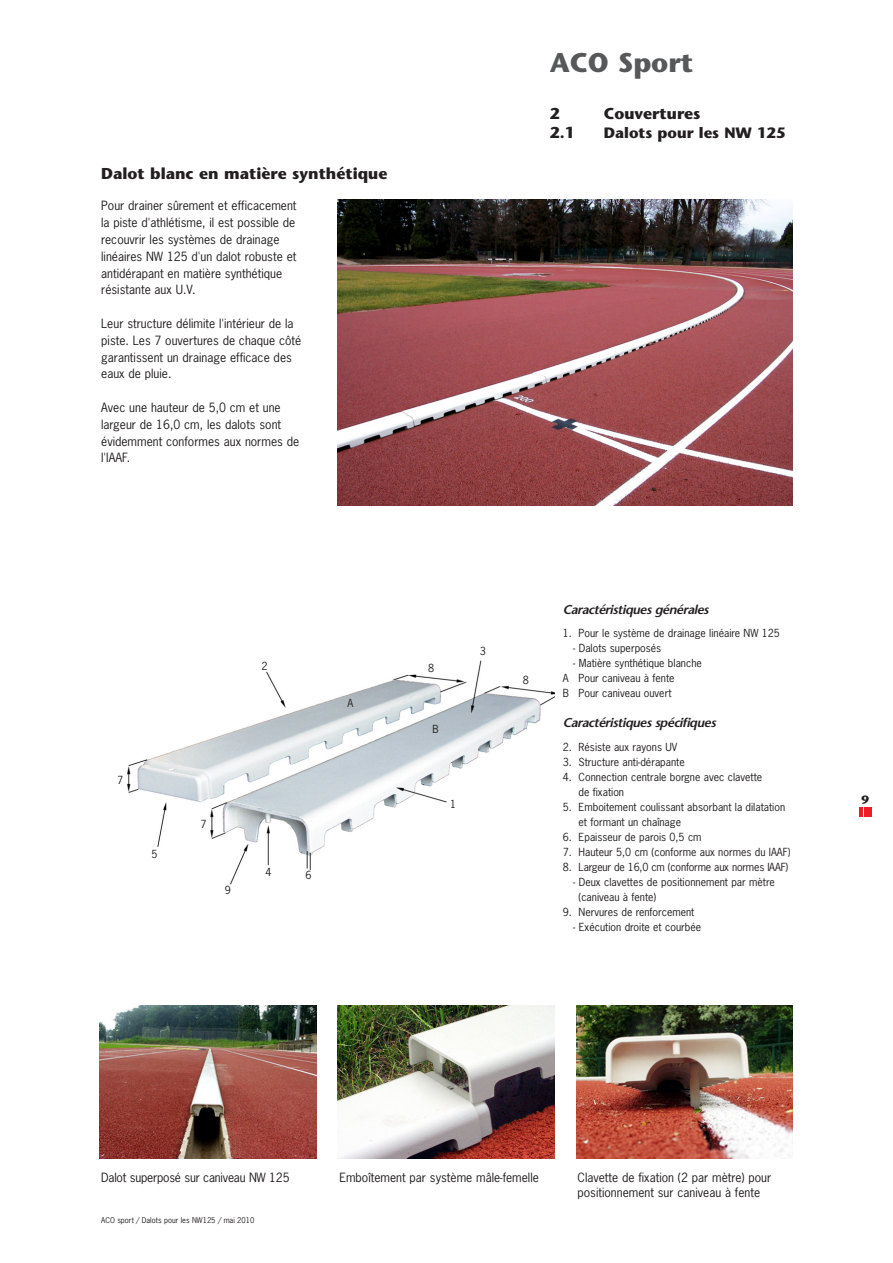
<style>
.page{position:relative;width:893px;height:1263px;background:#fff}
.page>*{position:absolute;margin:0;border:0;box-sizing:border-box;transform-origin:0 0}
.t1{font:700 27px "Stone Sans";color:#57585a}
.t2{font:700 15.75px "Stone Sans";color:#231f20}
.t3{font:700 15px "Stone Sans";color:#231f20}
.t4{font:italic 600 12.75px "Stone Sans";color:#231f20}
.t5{font:12px/16.8px "News Gothic";color:#231f20}
.t6{font:700 12px "Stone Sans";color:#231f20}
.t7{font:10.5px/15px "News Gothic";color:#231f20}
.t8{font:7.5px "News Gothic";color:#231f20}
</style>
<div class="page">
<img style="left:127px;top:660px;width:428px;height:225px">
<img style="left:338px;top:200px;width:455px;height:306px">
<img style="left:100px;top:1006px;width:217px;height:153px">
<img style="left:338px;top:1006px;width:217px;height:153px">
<img style="left:576px;top:1006px;width:217px;height:153px">
<svg style="left:859px;top:808px;width:13px;height:9px"></svg>
<h2 class="t2" style="left:101px;top:164px;width:288px">Dalot blanc en matière synthétique</h2>
<p class="t5" style="left:101px;top:197px;width:197px">Pour drainer sûrement et efficacement la piste d'athlétisme, il est possible de recouvrir les systèmes de drainage linéaires NW 125 d'un dalot robuste et antidérapant en matière synthétique résistante aux U.V.</p>
<p class="t5" style="left:101px;top:315px;width:202px">Leur structure délimite l'intérieur de la piste. Les 7 ouvertures de chaque côté garantissent un drainage efficace des eaux de pluie.</p>
<p class="t5" style="left:101px;top:399px;width:199px">Avec une hauteur de 5,0 cm et une largeur de 16,0 cm, les dalots sont évidemment conformes aux normes de l'IAAF.</p>
<h1 class="t1" style="left:550px;top:46px;width:145px">ACO Sport</h1>
<h2 class="t2" style="left:550px;top:104px;width:11px">2</h2>
<h2 class="t2" style="left:604px;top:104px;width:98px">Couvertures</h2>
<h2 class="t2" style="left:550px;top:123px;width:26px">2.1</h2>
<p class="t3" style="left:604px;top:124px;width:183px">Dalots pour les NW 125</p>
<p class="t7" style="left:117px;top:772px;width:8px">7</p>
<p class="t7" style="left:152px;top:846px;width:8px">5</p>
<p class="t7" style="left:262px;top:658px;width:8px">2</p>
<p class="t7" style="left:347px;top:696px;width:7px">A</p>
<p class="t7" style="left:200px;top:816px;width:8px">7</p>
<p class="t7" style="left:225px;top:883px;width:8px">9</p>
<p class="t7" style="left:265px;top:864px;width:8px">4</p>
<p class="t7" style="left:305px;top:867px;width:8px">6</p>
<p class="t7" style="left:428px;top:661px;width:8px">8</p>
<p class="t7" style="left:432px;top:722px;width:8px">B</p>
<p class="t7" style="left:480px;top:644px;width:8px">3</p>
<p class="t7" style="left:450px;top:796px;width:8px">1</p>
<p class="t7" style="left:523px;top:672px;width:8px">8</p>
<p class="t4" style="left:563px;top:601px;width:151px">Caractéristiquesgénérales</p>
<p class="t7" style="left:563px;top:626px;width:219px">1. Pour le système de drainage linéaire NW 125</p>
<p class="t7" style="left:573px;top:641px;width:89px">- Dalots superposés</p>
<p class="t7" style="left:563px;top:656px;width:141px;text-indent:11px">- Matière synthétique blanche<br>A Pour caniveau à fente<br>B Pour caniveau ouvert</p>
<p class="t4" style="left:563px;top:715px;width:158px">Caractéristiquesspécifiques</p>
<p class="t7" style="left:563px;top:739px;width:116px">2. Résiste aux rayons UV</p>
<p class="t7" style="left:563px;top:754px;width:124px">3. Structure anti-dérapante</p>
<p class="t7" style="left:578px;top:769px;width:185px;text-indent:-16px">4. Connection centrale borgne avec clavette de fixation</p>
<p class="t7" style="left:578px;top:799px;width:208px;text-indent:-16px">5. Emboitement coulissant absorbant la dilatation et formant un chaînage</p>
<p class="t7" style="left:563px;top:829px;width:140px">6. Epaisseur de parois 0,5 cm</p>
<p class="t7" style="left:563px;top:844px;width:229px">7. Hauteur 5,0 cm (conforme aux normes du IAAF)</p>
<p class="t7" style="left:563px;top:859px;width:227px">8. Largeur de 16,0 cm (conforme aux normes IAAF)</p>
<p class="t7" style="left:578px;top:874px;width:198px;text-indent:-5px">- Deux clavettes de positionnement par mètre (caniveau à fente)</p>
<p class="t7" style="left:563px;top:904px;width:133px">9. Nervures de renforcement</p>
<p class="t7" style="left:573px;top:919px;width:129px">- Exécution droite et courbée</p>
<p class="t6" style="left:861px;top:793px;width:9px">9</p>
<p class="t5" style="left:101px;top:1169px;width:190px">Dalot superposé sur caniveau NW 125</p>
<p class="t8" style="left:101px;top:1216px;width:155px">ACO sport / Dalots pour les NW125 / mai 2010</p>
<p class="t5" style="left:339px;top:1169px;width:201px">Emboîtement par système mâle-femelle</p>
<p class="t5" style="left:577px;top:1170px;width:195px;line-height:15px">Clavette de fixation (2 par mètre) pour positionnement sur caniveau à fente</p>
</div>
